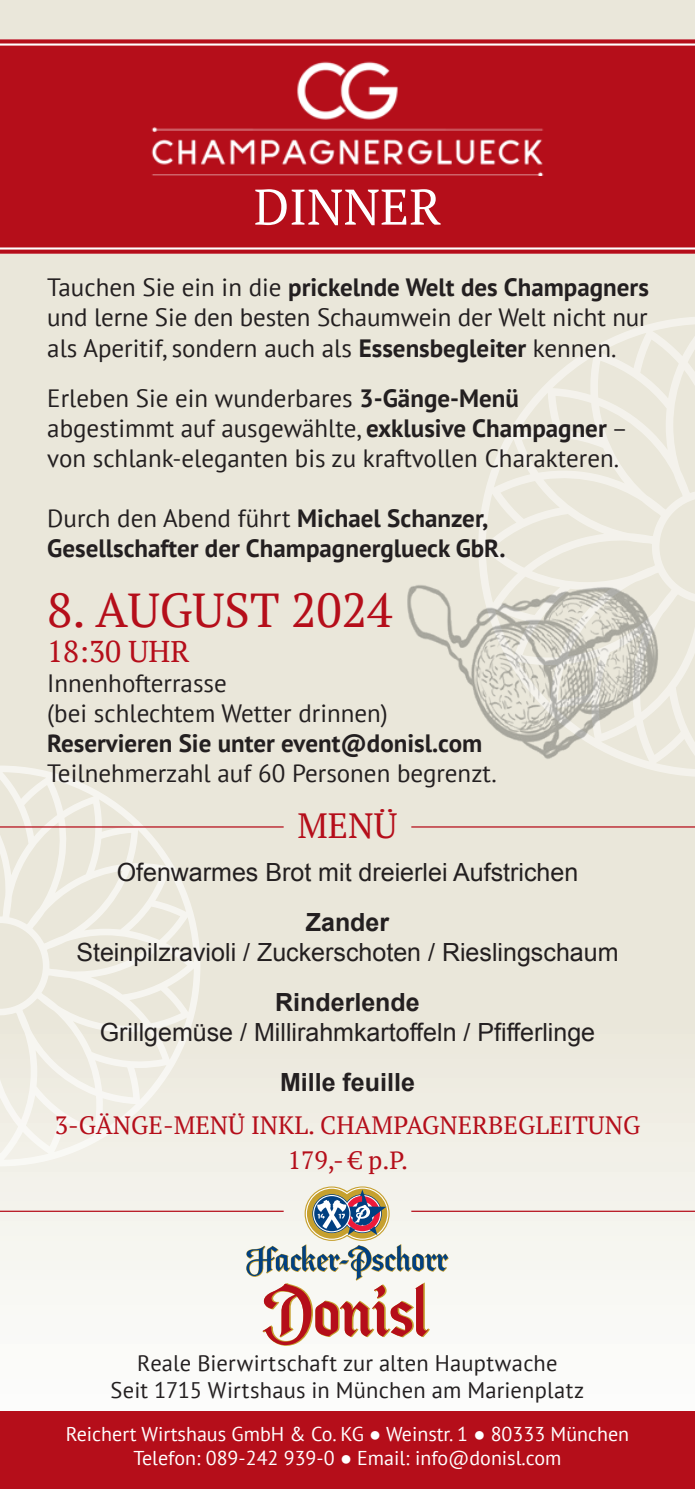
<style>
.page{position:relative;width:695px;height:1489px;background:#fff}
.page>*{position:absolute;margin:0;border:0;box-sizing:border-box;transform-origin:0 0}
.t1{font:50px "PT Serif";color:#fff}
.t2{font:47.5px "PT Serif";color:#b50e1a}
.t3{font:35px "PT Serif";color:#b50e1a}
.t4{font:30px "PT Serif";color:#b50e1a}
.t5{font:25px/30px "PT Sans";color:#231f20}
.t6{font:25px "Arial";color:#231f20}
.t7{font:700 25px/30px "PT Sans";color:#231f20}
.t8{font:25px/35px "PT Serif";color:#b50e1a;text-align:center}
.t9{font:700 25px "Arial";color:#231f20}
.t10{font:22.5px/27px "PT Sans";letter-spacing:.01em;color:#231f20;text-align:center}
.t11{font:20px/24px "PT Sans";color:#fff;text-align:center}
.s1{font-weight:700}
.s2{font-weight:400}
.s3{font-family:"Arial"}
</style>
<div class="page">
<svg style="left:0;top:39px;width:694px;height:216px;background:#c34048"></svg>
<div style="left:0;top:43px;width:694px;height:206px;background:#b50e1a"></div>
<div style="left:0;top:255px;width:694px;height:1233px;background:linear-gradient(to bottom,#e6e2d2,#f6f4ef)"></div>
<div style="left:0;top:1411px;width:694px;height:77px;background:#b50e1a"></div>
<svg style="left:0;top:765px;width:200px;height:401px;fill:#ece9dd"></svg>
<svg style="left:478px;top:316px;width:216px;height:461px;background:#ece9de"></svg>
<svg style="left:246px;top:1186px;width:202px;height:159px"></svg>
<img style="left:149px;top:58px;width:397px;height:118px">
<img style="left:389px;top:528px;width:286px;height:287px">
<hr style="left:0;top:1210px;width:283px;height:1px;background:#b50e1a">
<hr style="left:0;top:826px;width:283px;height:1px;background:#b50e1a">
<hr style="left:411px;top:826px;width:283px;height:1px;background:#b50e1a">
<hr style="left:411px;top:1210px;width:283px;height:1px;background:#b50e1a">
<div style="left:0;top:0;width:694px;height:39px;background:#eae7da"></div>
<h1 class="t1" style="left:254px;top:174px;width:189px">DINNER</h1>
<p class="t5" style="left:47px;top:272px;width:603px;text-align:justify">Tauchen Sie ein in die <span class="s1">prickelnde Welt des Champagners </span>und lerne Sie den besten Schaumwein der Welt nicht nur als Aperitif, sondern auch als <span class="s1">Essensbegleiter</span> kennen.</p>
<p class="t5" style="left:47px;top:382px;width:582px">Erleben Sie ein wunderbares <span class="s1">3-Gänge-Menü </span>abgestimmt auf ausgewählte, <span class="s1">exklusive Champagner</span> – von schlank-eleganten bis zu kraftvollen Charakteren.</p>
<p class="t7" style="left:47px;top:502px;width:459px"><span class="s2">Durch den Abend führt</span> Michael Schanzer,<br>Gesellschafter der Champagnerglueck GbR.</p>
<h2 class="t2" style="left:47px;top:579px;width:346px">8. AUGUST 2024</h2>
<p class="t4" style="left:47px;top:631px;width:144px">18:30 UHR</p>
<p class="t5" style="left:47px;top:667px;width:342px">Innenhofterrasse<br>(bei schlechtem Wetter drinnen)</p>
<p class="t7" style="left:47px;top:727px;width:436px">Reservieren Sie unter event@donisl.com</p>
<p class="t5" style="left:47px;top:757px;width:451px">Teilnehmerzahl auf 60 Personen begrenzt.</p>
<h3 class="t3" style="left:297px;top:803px;width:101px">MENÜ</h3>
<p class="t6" style="left:117px;top:855px;width:463px">Ofenwarmes Brot mit dreierlei Aufstrichen</p>
<p class="t9" style="left:306px;top:905px;width:85px">Zander</p>
<p class="t6" style="left:76px;top:935px;width:543px">Steinpilzravioli / Zuckerschoten / Rieslingschaum</p>
<p class="t9" style="left:275px;top:985px;width:146px">Rinderlende</p>
<p class="t6" style="left:100px;top:1015px;width:497px">Grillgemüse / Millirahmkartoffeln / Pfifferlinge</p>
<p class="t9" style="left:280px;top:1065px;width:136px">Mille feuille</p>
<p class="t8" style="left:55px;top:1107px;width:587px">3-GÄNGE-MENÜ INKL. CHAMPAGNERBEGLEITUNG<br>179,- € p.P.</p>
<p class="t10" style="left:111px;top:1348px;width:475px">Reale Bierwirtschaft zur alten Hauptwache<br>Seit 1715 Wirtshaus in München am Marienplatz</p>
<p class="t11" style="left:66px;top:1421px;width:565px">Reichert Wirtshaus GmbH &amp; Co. KG <span class="s3">●</span> Weinstr. 1 <span class="s3">●</span> 80333 München<br>Telefon: 089-242 939-0 <span class="s3">●</span> Email: info@donisl.com</p>
</div>
